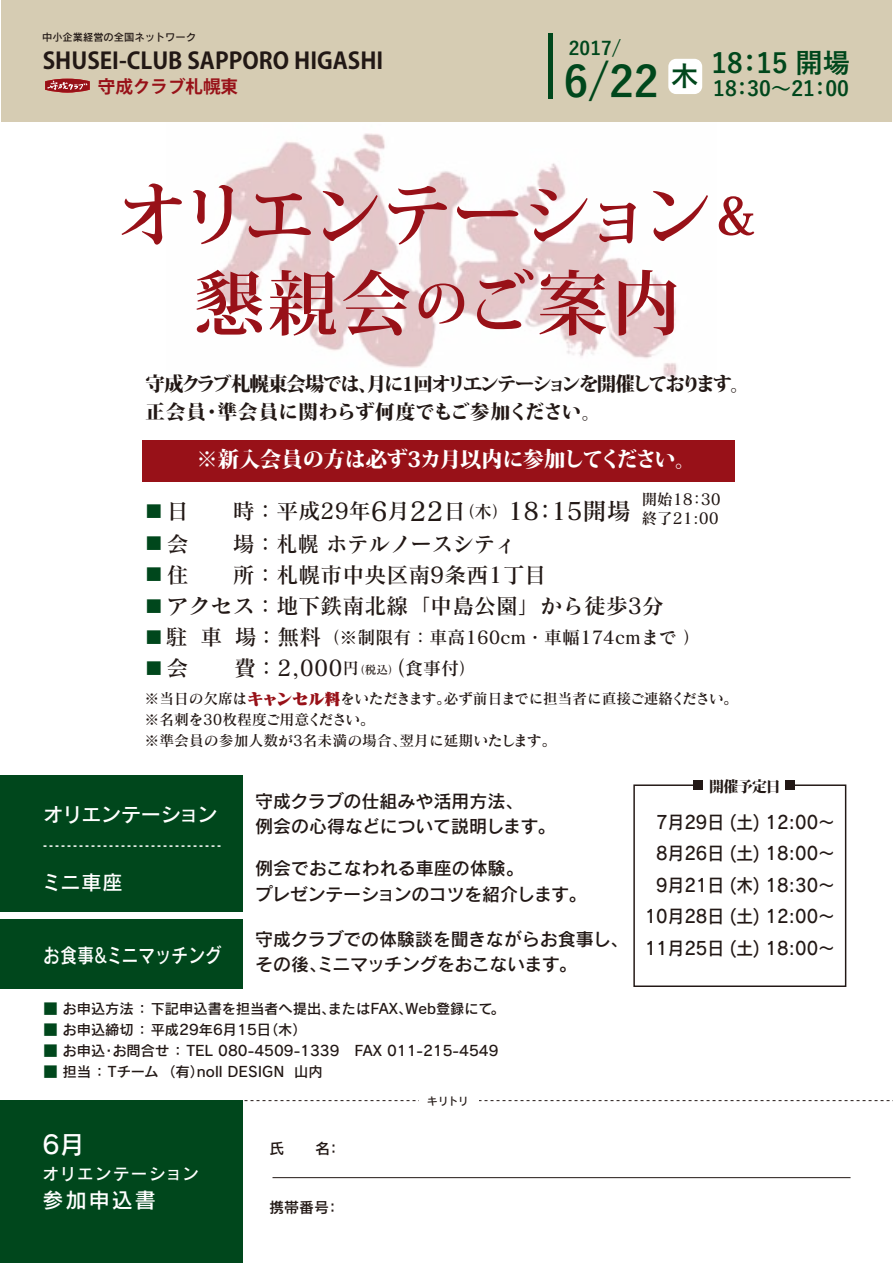
<style>
.page{position:relative;width:893px;height:1263px;background:#fff}
.page>*{position:absolute;margin:0;border:0;box-sizing:border-box;transform-origin:0 0}
.t1{font:700 70.05px/88.5px "Koz Min Pr 6 N";letter-spacing:-.005em;color:#981118;text-align:center}
.t2{font:700 42.6px "Yu Go";color:#00471c}
.t3{font:700 27.3px "Yu Go";color:#00471c}
.t4{font:25.05px "Rodin Pro DB";color:#fff}
.t5{font:700 22.8px "Koz Go Pr 6 N";color:#221815}
.t6{font:21.9px "Matisse Pro DB";color:#221815}
.t7{font:800 21.3px "Koz Min Pr 6 N";letter-spacing:-.02em;color:#fff}
.t8{font:21px "Rodin Pro DB";letter-spacing:.1em;color:#fff}
.t9{font:700 20.55px "Yu Go";color:#00471c}
.t10{font:20.1px "Rodin Pro DB";letter-spacing:-.02em;color:#fff}
.t11{font:20.1px "Rodin Pro DB";letter-spacing:.015em;color:#fff;scale:.82 1}
.t12{font:800 19.5px/28.5px "Koz Min Pr 6 N";letter-spacing:-.075em;color:#221815}
.t13{font:700 18.6px "Yu Go";color:#00471c}
.t14{font:18px/25.5px "Rodin Pro DB";color:#221815}
.t15{font:18px/31.5px "Rodin Pro DB";color:#221815;text-align:right;scale:.93 1}
.t16{font:18px "Matisse Pro DB";color:#221815}
.t17{font:700 17.55px "Koz Go Pr 6 N";color:#981118}
.t18{font:16.5px "Rodin Pro DB";letter-spacing:.065em;color:#fff}
.t19{font:15.6px/18.8px "Matisse Pro DB";color:#221815}
.t20{font:15.6px "Rodin Pro DB";color:#00471c}
.t21{font:15px "Rodin Pro DB";color:#221815}
.t22{font:800 15px "Koz Min Pr 6 N";letter-spacing:-.05em;color:#221815}
.t23{font:14.85px/20.9px "Matisse Pro DB";color:#221815}
.t24{font:14.25px "Rodin Pro DB";color:#221815}
.t25{font:10.5px "Rodin Pro DB";color:#221815}
.t26{font:10.2px "Rodin Pro DB";color:#221815}
.s1{font-size:54px}
.s2{font-family:"Rodin Pro DB";font-size:15.6px;color:#00471c}
.s3{font-size:26.25px}
.s4{font-size:17.55px}
.s5{font-size:24.15px}
.s6{font-size:21.9px}
.s7{font-family:"Matisse Pro DB";font-size:21.9px;color:#221815}
.s8{font-size:16.35px}
.s9{font-size:11.7px}
.s10{font-size:18px}
.s11{font-family:"Matisse Pro UB";font-size:16.35px;color:#981118}
.s12{color:#00471c}
</style>
<div class="page">
<div style="left:143px;top:440px;width:592px;height:41px;background:#981118"></div>
<svg style="left:242px;top:1100px;width:651px;height:1px"></svg>
<div style="left:419px;top:1094px;width:59px;height:16px;background:#fff"></div>
<img style="left:166px;top:121px;width:551px;height:257px">
<div style="left:0;top:776px;width:242px;height:136px;background:#00471c"></div>
<div style="left:1px;top:0;width:891px;height:121px;background:#d6ccb3"></div>
<div style="left:668px;top:59px;width:34px;height:35px;background:#fff;border-radius:8px"></div>
<div style="left:0;top:919px;width:242px;height:69px;background:#00471c"></div>
<div style="left:0;top:1100px;width:242px;height:163px;background:#00471c"></div>
<svg style="left:44px;top:845px;width:176px;height:2px"></svg>
<hr style="left:272px;top:1177px;width:579px;height:1px;background:#221815">
<hr style="left:549px;top:34px;width:4px;height:65px;background:#00471c">
<svg style="left:45px;top:79px;width:45px;height:14px"></svg>
<svg style="left:633px;top:784px;width:214px;height:203px"></svg>
<div style="left:785px;top:780px;width:10px;height:10px;background:#221815"></div>
<div style="left:693px;top:780px;width:10px;height:10px;background:#221815"></div>
<p class="t26" style="left:42px;top:31px;width:155px">中小企業経営の全国ネットワーク</p>
<h3 class="t5" style="left:43px;top:48px;width:342px">SHUSEI-CLUB SAPPORO HIGASHI</h3>
<p class="t17" style="left:98px;top:77px;width:142px">守成クラブ札幌東</p>
<h3 class="t13" style="left:569px;top:37px;width:54px">2017/</h3>
<h2 class="t2" style="left:564px;top:58px;width:136px">6/22 <sup>木</sup></h2>
<h3 class="t3" style="left:712px;top:47px;width:140px">18：15 開場</h3>
<h3 class="t9" style="left:713px;top:77px;width:137px">18：30～21：00</h3>
<h1 class="t1" style="left:117px;top:172px;width:640px">オリエンテーション<span class="s1">&amp;</span>懇親会<span class="s1">の</span>ご案内</h1>
<h3 class="t12" style="left:146px;top:370px;width:606px">守成クラブ札幌東会場では、月に1回オリエンテーションを開催しております。正会員・準会員に関わらず何度でもご参加ください。</h3>
<h3 class="t7" style="left:196px;top:447px;width:502px">※新入会員の方は必ず3カ月以内に参加してください。</h3>
<h3 class="t6" style="left:146px;top:497px;width:486px"><span class="s2">■</span> 日　　時：平成29年<span class="s3">6</span>月<span class="s3">22</span>日<span class="s4">（木）</span><span class="s5">18：15開場</span></h3>
<p class="t19" style="left:642px;top:490px;width:81px">開始18：30終了21:00</p>
<h3 class="t6" style="left:146px;top:529px;width:372px"><span class="s2">■</span> 会　　場：札幌 ホテルノースシティ</h3>
<h3 class="t6" style="left:146px;top:561px;width:402px"><span class="s2">■</span> 住　　所：札幌市中央区南9条西1丁目</h3>
<h3 class="t6" style="left:146px;top:592px;width:519px"><span class="s2">■</span> アクセス：地下鉄南北線「中島公園」から徒歩3分</h3>
<p class="t16" style="left:146px;top:625px;width:557px"><span class="s2">■</span> <span class="s6">駐 車 場：無料</span>（※制限有：車高160cm・車幅174cmまで ）</p>
<p class="t20" style="left:146px;top:658px;width:44px">■ <span class="s7">会</span></p>
<h3 class="t6" style="left:234px;top:654px;width:245px">費：2,000<span class="s8">円</span><span class="s9">（税込）</span>（<span class="s10">食事付）</span></h3>
<p class="t23" style="left:144px;top:688px;width:595px">※当日の欠席は<span class="s11">キャンセル料</span>をいただきます。必ず前日までに担当者に直接ご連絡ください。※名刺を30枚程度ご用意ください。<br>※準会員の参加人数が3名未満の場合、翌月に延期いたします。</p>
<h3 class="t10" style="left:43px;top:801px;width:176px">オリエンテーション</h3>
<h3 class="t10" style="left:41px;top:869px;width:83px">ミニ車座</h3>
<h3 class="t11" style="left:43px;top:942px;width:219px">お食事&amp;ミニマッチング</h3>
<p class="t14" style="left:255px;top:787px;width:302px">守成クラブの仕組みや活用方法、<br>例会の心得などについて説明します。</p>
<p class="t14" style="left:255px;top:855px;width:333px">例会でおこなわれる車座の体験。<br>プレゼンテーションのコツを紹介します。</p>
<p class="t14" style="left:255px;top:925px;width:375px">守成クラブでの体験談を聞きながらお食事し、その後、ミニマッチングをおこないます。</p>
<p class="t24" style="left:43px;top:999px;width:463px"><span class="s12">■</span> お申込方法 ： 下記申込書を担当者へ提出、またはFAX、Web登録にて。</p>
<p class="t24" style="left:43px;top:1020px;width:265px"><span class="s12">■</span> お申込締切 ： 平成29年6月15日（木）</p>
<p class="t24" style="left:43px;top:1041px;width:457px"><span class="s12">■</span> お申込・お問合せ ： TEL 080-4509-1339 FAX 011-215-4549</p>
<p class="t24" style="left:43px;top:1062px;width:281px"><span class="s12">■</span> 担当 ： Tチーム （有）noll DESIGN 山内</p>
<h3 class="t4" style="left:43px;top:1128px;width:44px">6月</h3>
<p class="t18" style="left:43px;top:1162px;width:158px">オリエンテーション</p>
<h3 class="t8" style="left:43px;top:1186px;width:115px">参加申込書</h3>
<p class="t21" style="left:270px;top:1139px;width:73px">氏　 名：</p>
<p class="t21" style="left:269px;top:1198px;width:73px">携帯番号：</p>
<p class="t25" style="left:427px;top:1094px;width:43px">キリトリ</p>
<p class="t22" style="left:709px;top:778px;width:73px">開催予定日</p>
<p class="t15" style="left:645px;top:805px;width:206px">7月29日 (土) 12:00～<br>8月26日 (土) 18:00～<br>9月21日 (木) 18:30～<br>10月28日 (土) 12:00～<br>11月25日 (土) 18:00～</p>
</div>
